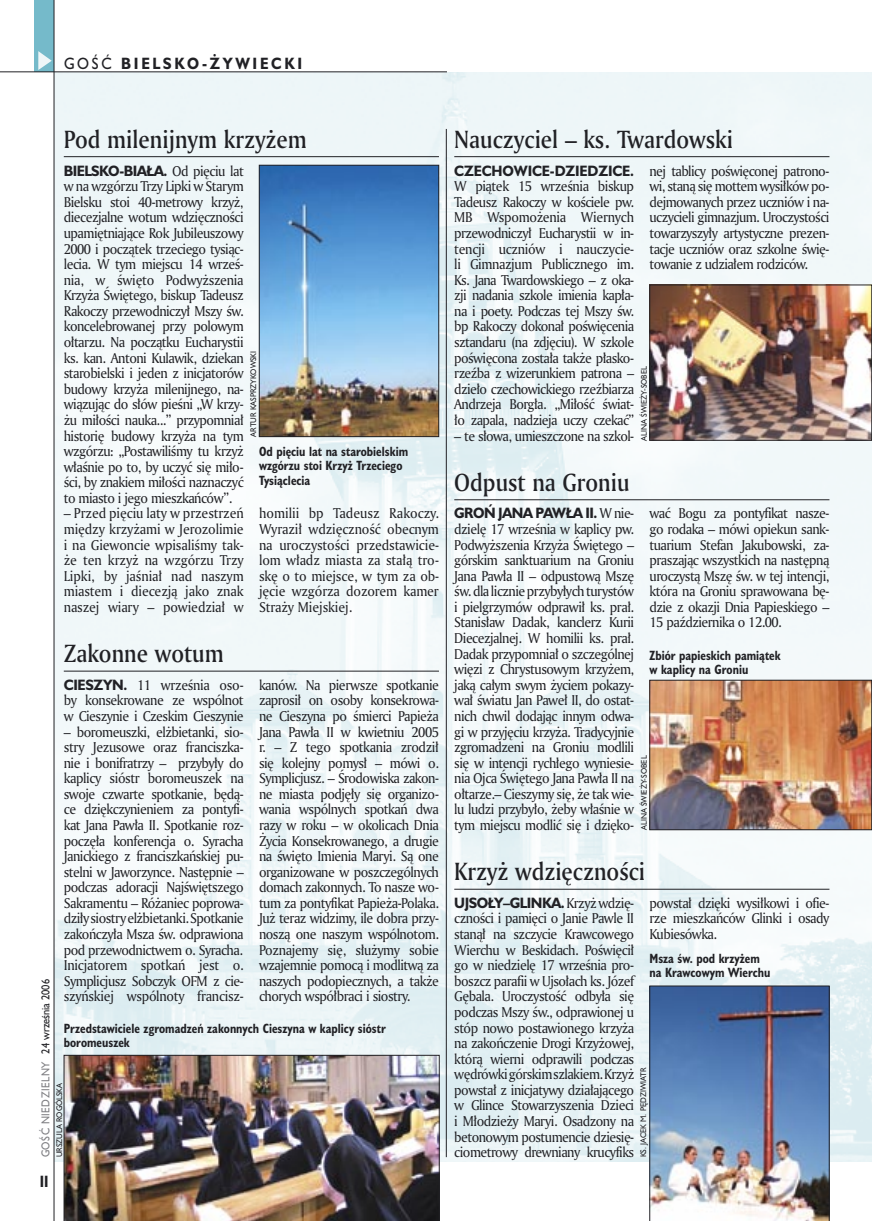
<style>
.page{position:relative;width:872px;height:1221px;background:#fff}
.page>*{position:absolute;margin:0;border:0;box-sizing:border-box;transform-origin:0 0}
._05d_tytyl_Kronika_AmMd_16_pt{font:24px "Amerigo Md PL";color:#212125;scale:.9 1}
._15a_temat_lewo{font:700 15px "Humanst 521 PL";letter-spacing:.2em;color:#212125;scale:.9 1}
._16_pagina_lewa{font:700 15px "Humanst 521 Cn PL";color:#212125;scale:.94 1}
._03_body_bez_akapitu{font:13.8px/15.6px "Amerigo PL";letter-spacing:-.04em;color:#212125;text-align:justify;scale:.94 1}
._09_podpis_zdjecia_HuCnB{font:700 12.3px/14.4px "Humanst 521 Cn PL";color:#212125;scale:.94 1}
._18a_data_lewa_GOSC{font:10.5px "Humanst 521 PL";letter-spacing:.05em;color:#7f7f83;scale:.9 1}
._18_data_lewa{font:10.5px "Humanst 521 PL";color:#212125;scale:.9 1}
._09a_autor_zdjecia_Hu_5_pt{font:7.5px "Humanst 521 PL";color:#212125;scale:.94 1}
.s1{font-weight:400}
.s2{font-family:"Humanst 521 PL";font-weight:700}
</style>
<div class="page">
<img style="left:55px;top:72px;width:817px;height:1089px">
<div style="left:35px;top:0;width:19px;height:72px;background:#75baca"></div>
<svg style="left:38px;top:51px;width:14px;height:19px"></svg>
<hr style="left:54px;top:0;width:1px;height:1220px;background:#212125">
<hr style="left:0;top:72px;width:447px;height:1px;background:#212125">
<hr style="left:446px;top:129px;width:1px;height:1027px;background:#212125">
<hr style="left:64px;top:156px;width:375px;height:1px;background:#212125">
<hr style="left:454px;top:499px;width:375px;height:1px;background:#212125">
<hr style="left:64px;top:670px;width:375px;height:1px;background:#212125">
<hr style="left:454px;top:888px;width:375px;height:1px;background:#212125">
<hr style="left:454px;top:156px;width:375px;height:1px;background:#212125">
<img style="left:64px;top:1054px;width:375px;height:166px">
<img style="left:651px;top:287px;width:219px;height:151px">
<div style="left:649px;top:285px;width:223px;height:155px;border:1px solid #212125"></div>
<img style="left:651px;top:682px;width:219px;height:146px">
<div style="left:649px;top:680px;width:223px;height:150px;border:1px solid #212125"></div>
<img style="left:261px;top:167px;width:176px;height:268px">
<div style="left:259px;top:165px;width:180px;height:272px;border:1px solid #212125"></div>
<img style="left:649px;top:985px;width:180px;height:235px">
<p class="_15a_temat_lewo" style="left:64px;top:53px;width:266px"><span class="s1">GOŚĆ</span> BIELSKO-ŻYWIECKI</p>
<p class="_18_data_lewa" style="left:38px;top:1053px;width:84px;rotate:-90deg">24 września 2006</p>
<p class="_05d_tytyl_Kronika_AmMd_16_pt" style="left:64px;top:123px;width:271px">Pod milenijnym krzyżem</p>
<p class="_03_body_bez_akapitu" style="left:64px;top:162px;width:193px"><span class="s2">BIELSKO-BIAŁA.</span> Od pięciu lat w na wzgórzu Trzy Lipki w Starym Bielsku stoi 40-metrowy krzyż, diecezjalne wotum wdzięczności upamiętniające Rok Jubileuszowy 2000 i początek trzeciego tysiąc&shy;lecia. W tym miejscu 14 wrześ&shy;nia, w święto Podwyższenia Krzyża Świętego, biskup Tadeusz Rakoczy przewodniczył Mszy św. koncelebrowanej przy polowym ołtarzu. Na początku Eucharystii ks. kan. Antoni Kulawik, dziekan starobielski i jeden z inicjatorów budowy krzyża milenijnego, na&shy;wiązując do słów pieśni „W krzy&shy;żu miłości nauka...” przypomniał historię budowy krzyża na tym wzgórzu: „Postawiliśmy tu krzyż właśnie po to, by uczyć się miło&shy;ści, by znakiem miłości naznaczyć to miasto i jego mieszkańców”.</p>
<p class="_03_body_bez_akapitu" style="left:64px;top:505px;width:193px">– Przed pięciu laty w przestrzeń między krzyżami w Jerozolimie i na Giewoncie wpisaliśmy tak&shy;że ten krzyż na wzgórzu Trzy Lipki, by jaśniał nad naszym miastem i diecezją jako znak naszej wiary – powiedział w</p>
<p class="_03_body_bez_akapitu" style="left:259px;top:505px;width:193px">homilii bp Tadeusz Rakoczy.<br>Wyraził wdzięczność obecnym na uroczystości przedstawicie&shy;lom władz miasta za stałą tro&shy;skę o to miejsce, w tym za ob&shy;jęcie wzgórza dozorem kamer Straży Miejskiej.</p>
<p class="_09a_autor_zdjecia_Hu_5_pt" style="left:248px;top:436px;width:93px;rotate:-90deg">ARTUR KASPRZYKOWSKI</p>
<p class="_09_podpis_zdjecia_HuCnB" style="left:259px;top:443px;width:160px">Od pięciu lat na starobielskim wzgórzu stoi Krzyż Trzeciego<br>Tysiąclecia</p>
<p class="_05d_tytyl_Kronika_AmMd_16_pt" style="left:64px;top:637px;width:179px">Zakonne wotum</p>
<p class="_03_body_bez_akapitu" style="left:64px;top:676px;width:193px"><span class="s2">CIESZYN.</span> 11 września oso&shy;by konsekrowane ze wspólnot w Cieszynie i Czeskim Cieszynie</p>
<p class="_03_body_bez_akapitu" style="left:64px;top:723px;width:193px">– boromeuszki, elżbietanki, sio&shy;stry Jezusowe oraz franciszka&shy;nie i bonifratrzy – przybyły do kaplicy sióstr boromeuszek na swoje czwarte spotkanie, będą&shy;ce dziękczynieniem za pontyfi&shy;kat Jana Pawła II. Spotkanie roz&shy;poczęła konferencja o. Syracha Janickiego z franciszkańskiej pu&shy;stelni w Jaworzynce. Następnie – podczas adoracji Najświętszego Sakramentu – Różaniec poprowa&shy;dziły siostry elżbietanki. Spotkanie zakończyła Msza św. odprawiona pod przewodnictwem o. Syracha.</p>
<p class="_03_body_bez_akapitu" style="left:64px;top:957px;width:193px">Inicjatorem spotkań jest o.<br>Symplicjusz Sobczyk OFM z cie&shy;szyńskiej wspólnoty francisz-</p>
<p class="_03_body_bez_akapitu" style="left:259px;top:676px;width:193px">kanów. Na pierwsze spotkanie zaprosił on osoby konsekrowa&shy;ne Cieszyna po śmierci Papieża Jana Pawła II w kwietniu 2005 r. – Z tego spotkania zrodził się kolejny pomysł – mówi o.<br>Symplicjusz. – Środowiska zakon&shy;ne miasta podjęły się organizo&shy;wania wspólnych spotkań dwa razy w roku – w okolicach Dnia Życia Konsekrowanego, a drugie na święto Imienia Maryi. Są one organizowane w poszczególnych domach zakonnych. To nasze wo&shy;tum za pontyfikat Papieża-Polaka.<br>Już teraz widzimy, ile dobra przy&shy;noszą one naszym wspólnotom.<br>Poznajemy się, służymy sobie wzajemnie pomocą i modlitwą za naszych podopiecznych, a także chorych współbraci i siostry.</p>
<p class="_09_podpis_zdjecia_HuCnB" style="left:64px;top:1020px;width:344px">Przedstawiciele zgromadzeń zakonnych Cieszyna w kaplicy sióstr boromeuszek</p>
<p class="_18a_data_lewa_GOSC" style="left:38px;top:1157px;width:108px;rotate:-90deg">GOŚĆ NIEDZIELNY</p>
<p class="_09a_autor_zdjecia_Hu_5_pt" style="left:54px;top:1156px;width:81px;rotate:-90deg">URSZULA ROGÓLSKA</p>
<p class="_16_pagina_lewa" style="left:40px;top:1170px;width:11px">II</p>
<p class="_05d_tytyl_Kronika_AmMd_16_pt" style="left:454px;top:123px;width:311px">Nauczyciel – ks. Twardowski</p>
<p class="_03_body_bez_akapitu" style="left:454px;top:162px;width:193px"><span class="s2">CZECHOWICE-DZIEDZICE.<br></span>W piątek 15 września biskup Tadeusz Rakoczy w kościele pw.<br>MB Wspomożenia Wiernych przewodniczył Eucharystii w in&shy;tencji uczniów i nauczycie&shy;li Gimnazjum Publicznego im.<br>Ks. Jana Twardowskiego – z oka&shy;zji nadania szkole imienia kapła&shy;na i poety. Podczas tej Mszy św. bp Rakoczy dokonał poświęcenia sztandaru (na zdjęciu). W szkole poświęcona została także płasko&shy;rzeźba z wizerunkiem patrona – dzieło czechowickiego rzeźbiarza Andrzeja Borgła. „Miłość świat&shy;ło zapala, nadzieja uczy czekać”</p>
<p class="_03_body_bez_akapitu" style="left:454px;top:427px;width:193px">– te słowa, umieszczone na szkol-</p>
<p class="_03_body_bez_akapitu" style="left:649px;top:162px;width:193px">nej tablicy poświęconej patrono&shy;wi, staną się mottem wysiłków po&shy;dejmowanych przez uczniów i na&shy;uczycieli gimnazjum. Uroczystości towarzyszyły artystyczne prezen&shy;tacje uczniów oraz szkolne świę&shy;towanie z udziałem rodziców.</p>
<p class="_09a_autor_zdjecia_Hu_5_pt" style="left:639px;top:440px;width:81px;rotate:-90deg">ALINA ŚWIEŻY-SOBEL</p>
<p class="_05d_tytyl_Kronika_AmMd_16_pt" style="left:454px;top:466px;width:196px">Odpust na Groniu</p>
<p class="_03_body_bez_akapitu" style="left:454px;top:505px;width:193px"><span class="s2">GROŃ JANA PAWŁA II.</span> W nie&shy;dzielę 17 września w kaplicy pw.<br>Podwyższenia Krzyża Świętego – górskim sanktuarium na Groniu Jana Pawła II – odpustową Mszę św. dla licznie przybyłych turystów i pielgrzymów odprawił ks. prał.<br>Stanisław Dadak, kanclerz Kurii Diecezjalnej. W homilii ks. prał.<br>Dadak przypomniał o szczególnej więzi z Chrystusowym krzyżem, jaką całym swym życiem pokazy&shy;wał światu Jan Paweł II, do ostat&shy;nich chwil dodając innym odwa&shy;gi w przyjęciu krzyża. Tradycyjnie zgromadzeni na Groniu modlili się w intencji rychłego wyniesie&shy;nia Ojca Świętego Jana Pawła II na ołtarze.– Cieszymy się, że tak wie&shy;lu ludzi przybyło, żeby właśnie w tym miejscu modlić się i dzięko-</p>
<p class="_03_body_bez_akapitu" style="left:649px;top:505px;width:193px">wać Bogu za pontyfikat nasze&shy;go rodaka – mówi opiekun sank&shy;tuarium Stefan Jakubowski, za&shy;praszając wszystkich na następną uroczystą Mszę św. w tej intencji, która na Groniu sprawowana bę&shy;dzie z okazji Dnia Papieskiego – 15 października o 12.00.</p>
<p class="_09_podpis_zdjecia_HuCnB" style="left:649px;top:647px;width:141px">Zbiór papieskich pamiątek w kaplicy na Groniu</p>
<p class="_09a_autor_zdjecia_Hu_5_pt" style="left:639px;top:830px;width:81px;rotate:-90deg">ALINA ŚWIEŻY-SOBEL</p>
<p class="_05d_tytyl_Kronika_AmMd_16_pt" style="left:454px;top:855px;width:214px">Krzyż wdzięczności</p>
<p class="_03_body_bez_akapitu" style="left:454px;top:894px;width:193px"><span class="s2">UJSOŁY–GLINKA.</span> Krzyż wdzię&shy;czności i pamięci o Janie Pawle II stanął na szczycie Krawcowego Wierchu w Beskidach. Poświęcił go w niedzielę 17 września pro&shy;boszcz parafii w Ujsołach ks. Józef Gębala. Uroczystość odbyła się podczas Mszy św., odprawionej u stóp nowo postawionego krzyża na zakończenie Drogi Krzyżowej, którą wierni odprawili podczas wędrówki górskim szlakiem. Krzyż powstał z inicjatywy działającego w Glince Stowarzyszenia Dzieci i Młodzieży Maryi. Osadzony na betonowym postumencie dziesię&shy;ciometrowy drewniany krucyfiks</p>
<p class="_03_body_bez_akapitu" style="left:649px;top:894px;width:193px">powstał dzięki wysiłkowi i ofie&shy;rze mieszkańców Glinki i osady Kubiesówka.</p>
<p class="_09_podpis_zdjecia_HuCnB" style="left:649px;top:950px;width:130px">Msza św. pod krzyżem na Krawcowym Wierchu</p>
<p class="_09a_autor_zdjecia_Hu_5_pt" style="left:638px;top:1156px;width:97px;rotate:-90deg">KS. JACEK M. PĘDZIWIATR</p>
</div>
